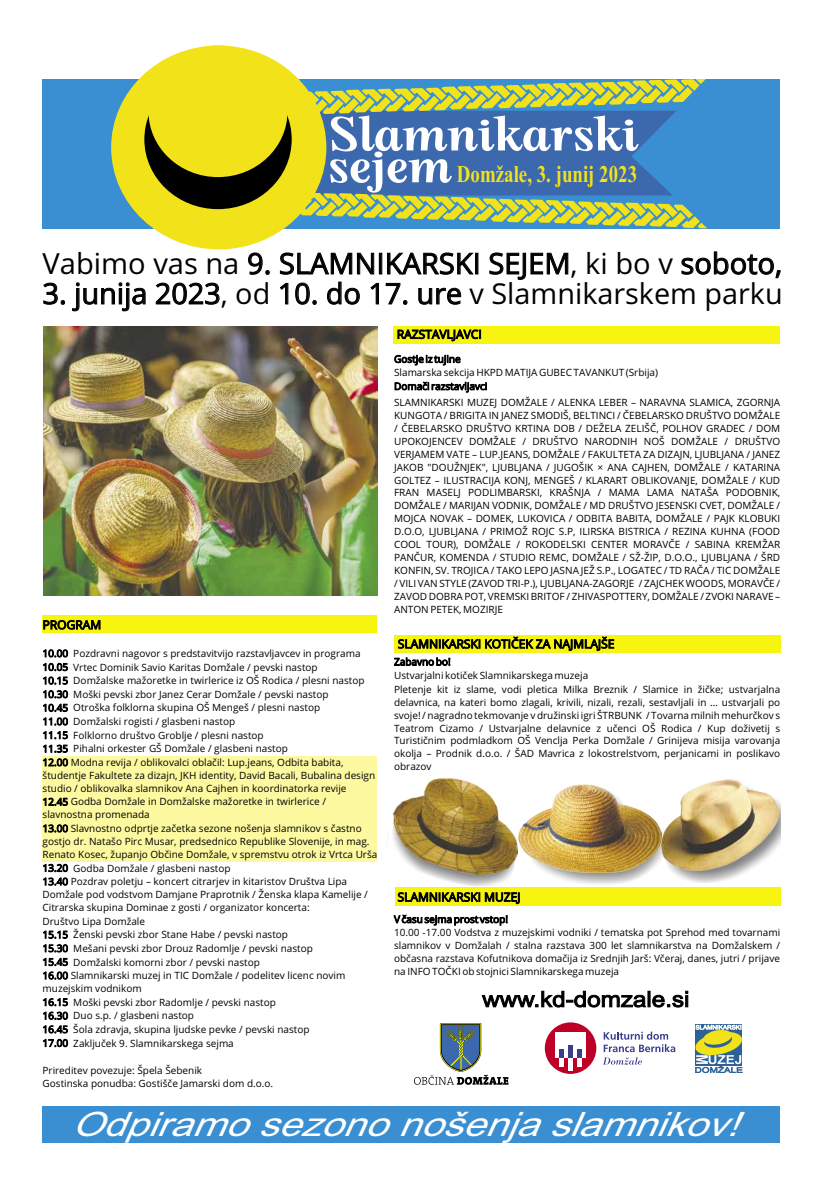
<style>
.page{position:relative;width:820px;height:1191px;background:#fff}
.page>*{position:absolute;margin:0;border:0;box-sizing:border-box;transform-origin:0 0}
.t1{font:italic 33.6px "Arial";color:#fff;scale:1.19 1}
.t2{font:29px "Open Sans";color:#000}
.t3{font:28.8px "Open Sans";color:#000}
.t4{font:700 24px "Times New Roman";color:#f1e21a;scale:.79 1}
.t5{font:12px "Open Sans";color:#000}
.t6{font:10px/13.4px "Open Sans";color:#000}
</style>
<div class="page">
<img style="left:43px;top:326px;width:334px;height:269px">
<div style="left:43px;top:1106px;width:737px;height:37px;background:#398fd1"></div>
<div style="left:43px;top:615px;width:334px;height:18px;background:#f7f410"></div>
<div style="left:395px;top:887px;width:385px;height:19px;background:#f7f410"></div>
<div style="left:43px;top:756px;width:334px;height:106px;background:#fdf9a0"></div>
<div style="left:394px;top:635px;width:386px;height:18px;background:#f7f410"></div>
<div style="left:393px;top:326px;width:387px;height:17px;background:#f7f410"></div>
<div style="left:544px;top:1022px;width:52px;height:52px;background:#be0027;border-radius:50%"></div>
<div style="left:555px;top:1032px;width:30px;height:25px;background:#fff"></div>
<div style="left:559px;top:1057px;width:5px;height:9px;background:#fff"></div>
<hr style="left:568px;top:1057px;width:4px;height:13px;background:#fff">
<div style="left:576px;top:1057px;width:5px;height:9px;background:#fff"></div>
<div style="left:559px;top:1049px;width:5px;height:8px;background:#3a3d8c"></div>
<hr style="left:568px;top:1045px;width:4px;height:12px;background:#3a3d8c">
<div style="left:576px;top:1049px;width:5px;height:8px;background:#3a3d8c"></div>
<svg style="left:603px;top:1031px;width:72px;height:33px"></svg>
<svg style="left:481px;top:991px;width:206px;height:16px"></svg>
<svg style="left:695px;top:1024px;width:48px;height:49px"></svg>
<svg style="left:414px;top:1023px;width:94px;height:61px"></svg>
<div style="left:43px;top:79px;width:737px;height:150px;background:#398fd1"></div>
<div style="left:111px;top:46px;width:215px;height:203px;background:#f1e21a;border-radius:50%"></div>
<div style="left:144px;top:70px;width:147px;height:139px;background:#000;border-radius:50%"></div>
<div style="left:148px;top:46px;width:139px;height:131px;background:#f1e21a;border-radius:50%"></div>
<svg style="left:282px;top:79px;width:425px;height:149px"></svg>
<svg style="left:386px;top:829px;width:262px;height:57px"></svg>
<div style="left:665px;top:784px;width:115px;height:99px;background:#000;opacity:.49"></div>
<img style="left:393px;top:778px;width:124px;height:96px">
<img style="left:518px;top:784px;width:143px;height:88px">
<img style="left:661px;top:779px;width:117px;height:92px">
<h3 class="t4" style="left:457px;top:157px;width:229px">Domžale, 3. junij 2023</h3>
<h2 class="t2" style="left:43px;top:243px;width:740px">Vabimo vas na 9. SLAMNIKARSKI SEJEM, ki bo v soboto,</h2>
<h3 class="t3" style="left:43px;top:274px;width:741px">3. junija 2023, od 10. do 17. ure v Slamnikarskem parku</h3>
<p class="t5" style="left:396px;top:326px;width:86px">RAZSTAVLJAVCI</p>
<p class="t6" style="left:394px;top:352px;width:265px">Gostje iz tujine<br>Slamarska sekcija HKPD MATIJA GUBEC TAVANKUT (Srbija)<br>Domači razstavljavci</p>
<p class="t5" style="left:43px;top:616px;width:60px">PROGRAM</p>
<p class="t6" style="left:43px;top:646px;width:336px">10.00 Pozdravni nagovor s predstavitvijo razstavljavcev in programa 10.05 Vrtec Dominik Savio Karitas Domžale / pevski nastop<br>10.15 Domžalske mažoretke in twirlerice iz OŠ Rodica / plesni nastop 10.30 Moški pevski zbor Janez Cerar Domžale / pevski nastop<br>10.45 Otroška folklorna skupina OŠ Mengeš / plesni nastop<br>11.00 Domžalski rogisti / glasbeni nastop<br>11.15 Folklorno društvo Groblje / plesni nastop<br>11.35 Pihalni orkester GŠ Domžale / glasbeni nastop<br>12.00 Modna revija / oblikovalci oblačil: Lup.jeans, Odbita babita, študentje Fakultete za dizajn, JKH identity, David Bacali, Bubalina design studio / oblikovalka slamnikov Ana Cajhen in koordinatorka revije<br>12.45 Godba Domžale in Domžalske mažoretke in twirlerice / slavnostna promenada<br>13.00 Slavnostno odprtje začetka sezone nošenja slamnikov s častno gostjo dr. Natašo Pirc Musar, predsednico Republike Slovenije, in mag.<br>Renato Kosec, županjo Občine Domžale, v spremstvu otrok iz Vrtca Urša 13.20 Godba Domžale / glasbeni nastop<br>13.40 Pozdrav poletju – koncert citrarjev in kitaristov Društva Lipa Domžale pod vodstvom Damjane Praprotnik / Ženska klapa Kamelije / Citrarska skupina Dominae z gosti / organizator koncerta:<br>Društvo Lipa Domžale<br>15.15 Ženski pevski zbor Stane Habe / pevski nastop<br>15.30 Mešani pevski zbor Drouz Radomlje / pevski nastop<br>15.45 Domžalski komorni zbor / pevski nastop<br>16.00 Slamnikarski muzej in TIC Domžale / podelitev licenc novim muzejskim vodnikom<br>16.15 Moški pevski zbor Radomlje / pevski nastop<br>16.30 Duo s.p. / glasbeni nastop<br>16.45 Šola zdravja, skupina ljudske pevke / pevski nastop<br>17.00 Zaključek 9. Slamnikarskega sejma</p>
<p class="t6" style="left:43px;top:1063px;width:232px">Prireditev povezuje: Špela Šebenik<br>Gostinska ponudba: Gostišče Jamarski dom d.o.o.</p>
<p class="t6" style="left:394px;top:395px;width:387px;line-height:12.9px;text-align:justify">SLAMNIKARSKI MUZEJ DOMŽALE / ALENKA LEBER – NARAVNA SLAMICA, ZGORNJA KUNGOTA / BRIGITA IN JANEZ SMODIŠ, BELTINCI / ČEBELARSKO DRUŠTVO DOMŽALE / ČEBELARSKO DRUŠTVO KRTINA DOB / DEŽELA ZELIŠČ, POLHOV GRADEC / DOM UPOKOJENCEV DOMŽALE / DRUŠTVO NARODNIH NOŠ DOMŽALE / DRUŠTVO VERJAMEM VATE – LUP.JEANS, DOMŽALE / FAKULTETA ZA DIZAJN, LJUBLJANA / JANEZ JAKOB "DOUŽNJEK", LJUBLJANA / JUGOŠIK × ANA CAJHEN, DOMŽALE / KATARINA GOLTEZ – ILUSTRACIJA KONJ, MENGEŠ / KLARART OBLIKOVANJE, DOMŽALE / KUD FRAN MASELJ PODLIMBARSKI, KRAŠNJA / MAMA LAMA NATAŠA PODOBNIK, DOMŽALE / MARIJAN VODNIK, DOMŽALE / MD DRUŠTVO JESENSKI CVET, DOMŽALE / MOJCA NOVAK – DOMEK, LUKOVICA / ODBITA BABITA, DOMŽALE / PAJK KLOBUKI D.O.O, LJUBLJANA / PRIMOŽ ROJC S.P, ILIRSKA BISTRICA / REZINA KUHNA (FOOD COOL TOUR), DOMŽALE / ROKODELSKI CENTER MORAVČE / SABINA KREMŽAR PANČUR, KOMENDA / STUDIO REMC, DOMŽALE / SŽ-ŽIP, D.O.O., LJUBLJANA / ŠRD KONFIN, SV. TROJICA / TAKO LEPO JASNA JEŽ S.P., LOGATEC / TD RAČA / TIC DOMŽALE / VILI VAN STYLE (ZAVOD TRI-P.), LJUBLJANA-ZAGORJE / ZAJCHEK WOODS, MORAVČE / ZAVOD DOBRA POT, VREMSKI BRITOF / ZHIVASPOTTERY, DOMŽALE / ZVOKI NARAVE – ANTON PETEK, MOZIRJE</p>
<p class="t5" style="left:397px;top:635px;width:218px">SLAMNIKARSKI KOTIČEK ZA NAJMLAJŠE</p>
<p class="t6" style="left:394px;top:655px;width:387px;line-height:13.1px">Zabavno bo!<br>Ustvarjalni kotiček Slamnikarskega muzeja<br>Pletenje kit iz slame, vodi pletica Milka Breznik / Slamice in žičke; ustvarjalna delavnica, na kateri bomo zlagali, krivili, nizali, rezali, sestavljali in … ustvarjali po svoje! / nagradno tekmovanje v družinski igri ŠTRBUNK / Tovarna milnih mehurčkov s Teatrom Cizamo / Ustvarjalne delavnice z učenci OŠ Rodica / Kup doživetij s Turističnim podmladkom OŠ Venclja Perka Domžale / Grinijeva misija varovanja okolja – Prodnik d.o.o. / ŠAD Mavrica z lokostrelstvom, perjanicami in poslikavo obrazov</p>
<p class="t5" style="left:397px;top:888px;width:124px">SLAMNIKARSKI MUZEJ</p>
<p class="t6" style="left:394px;top:912px;width:387px;line-height:13.1px">V času sejma prost vstop!<br>10.00 -17.00 Vodstva z muzejskimi vodniki / tematska pot Sprehod med tovarnami slamnikov v Domžalah / stalna razstava 300 let slamnikarstva na Domžalskem / občasna razstava Kofutnikova domačija iz Srednjih Jarš: Včeraj, danes, jutri / prijave na INFO TOČKI ob stojnici Slamnikarskega muzeja</p>
<h1 class="t1" style="left:72px;top:1102px;width:577px">Odpiramosezononošenjaslamnikov!</h1>
</div>
